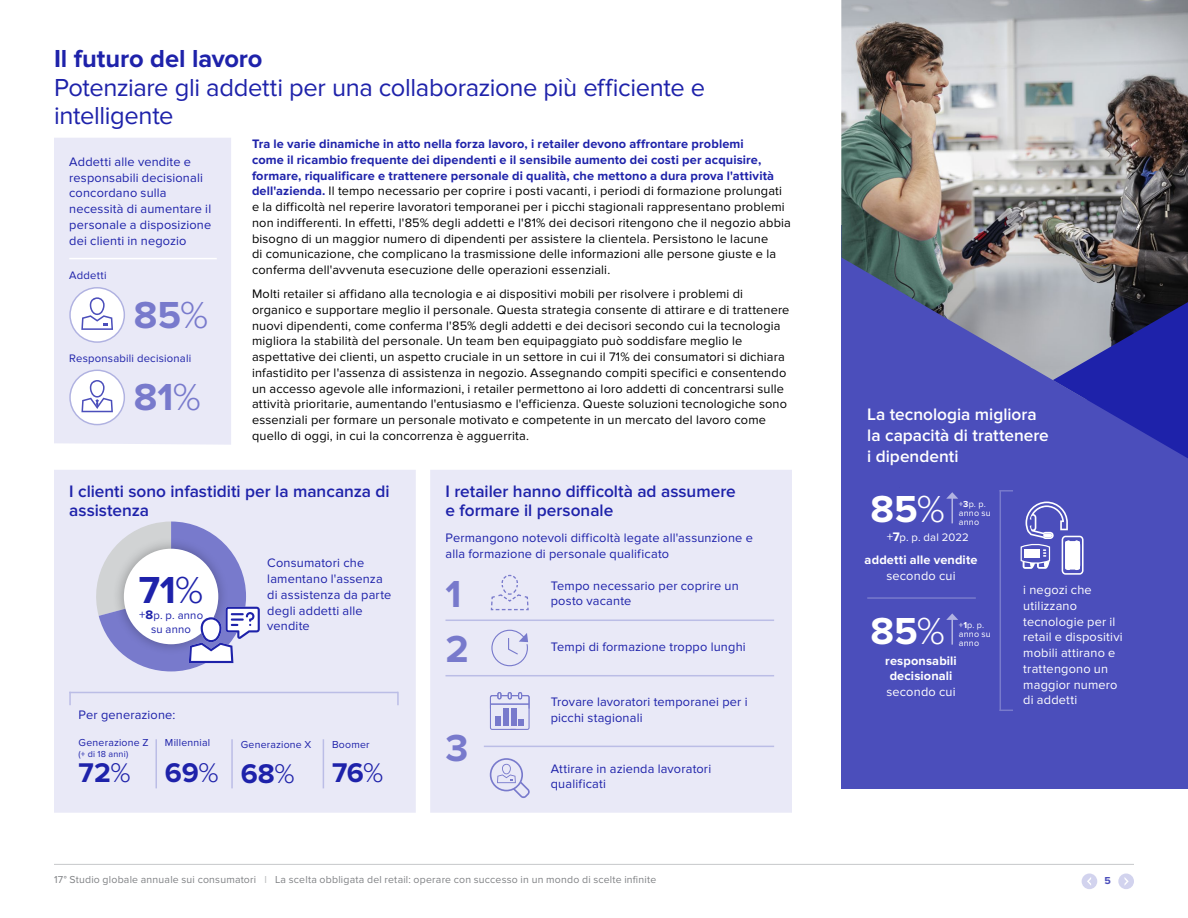
<style>
.page{position:relative;width:1188px;height:918px;background:#fff}
.page>*{position:absolute;margin:0;border:0;box-sizing:border-box;transform-origin:0 0}
.t1{font:700 39px "Proxima Nova";color:#787acc}
.t2{font:700 39px "Proxima Nova";color:#fff}
.t3{font:700 39px "Proxima Nova";color:#1e22aa}
.t4{font:700 28.05px "Proxima Nova";color:#1e22aa}
.t5{font:25.5px/28.5px "Proxima Nova";letter-spacing:-.015em;color:#1e22aa}
.t6{font:700 25.5px "Proxima Nova";letter-spacing:-.005em;color:#1e22aa}
.t7{font:600 17.25px/18.8px "Proxima Nova";color:#1e22aa}
.t8{font:600 17.25px/21px "Proxima Nova";color:#fff}
.t9{font:12.75px/15.8px "Proxima Nova";letter-spacing:.015em;color:#000}
.t10{font:12.75px/15.8px "Proxima Nova";letter-spacing:.015em;color:#1e22aa}
.t11{font:12.75px/15.8px "Proxima Nova";letter-spacing:.015em;color:#fff}
.t12{font:700 12.75px/15.8px "Proxima Nova";letter-spacing:.01em;color:#fff;text-align:center}
.t13{font:11.25px/13.5px "Proxima Nova";letter-spacing:.02em;color:#1e22aa;text-align:center}
.t14{font:11.25px "Proxima Nova";letter-spacing:.005em;color:#fff}
.t15{font:10.5px "Proxima Nova";letter-spacing:.02em;color:#808285}
.t16{font:10.5px "Proxima Nova";letter-spacing:.02em;color:#1e22aa}
.t17{font:700 10.5px "Proxima Nova";color:#4b4ebb}
.t18{font:9px/9px "Proxima Nova";letter-spacing:.025em;color:#fff}
.t19{font:9px "Proxima Nova";letter-spacing:.025em;color:#1e22aa}
.s1{font-weight:700;color:#1e22aa}
.s2{font-weight:300}
.s3{font-size:12.75px}
.s4{font-weight:700;font-size:12.75px}
.s5{font-weight:700}
.s6{color:#bcbec0}
</style>
<div class="page">
<div style="left:54px;top:470px;width:362px;height:343px;background:#e9e9f7"></div>
<hr style="left:54px;top:864px;width:1080px;height:1px;background:#c7c8ca">
<div style="left:1118px;top:874px;width:16px;height:15px;background:#d2d3ee;border-radius:50%"></div>
<svg style="left:1124px;top:877px;width:5px;height:9px"></svg>
<div style="left:1082px;top:874px;width:15px;height:15px;background:#d2d3ee;border-radius:50%"></div>
<svg style="left:1087px;top:877px;width:4px;height:8px"></svg>
<div style="left:841px;top:225px;width:347px;height:563px;background:#4b4ebb"></div>
<img style="left:841px;top:0;width:347px;height:367px">
<img style="left:1030px;top:367px;width:23px;height:13px">
<svg style="left:1053px;top:302px;width:135px;height:156px"></svg>
<hr style="left:69px;top:692px;width:329px;height:1px;background:#bbbde6">
<svg style="left:69px;top:693px;width:2px;height:12px"></svg>
<svg style="left:397px;top:692px;width:2px;height:13px"></svg>
<hr style="left:155px;top:739px;width:2px;height:49px;background:#bbbde6">
<hr style="left:231px;top:739px;width:2px;height:49px;background:#bbbde6">
<hr style="left:323px;top:739px;width:1px;height:49px;background:#bbbde6">
<div style="left:54px;top:138px;width:177px;height:307px;background:#e9e9f7"></div>
<div style="left:70px;top:288px;width:54px;height:54px;background:#fff;border-radius:50%"></div>
<div style="left:69px;top:287px;width:56px;height:56px;border:1px solid #b0b2e1;border-radius:50%"></div>
<svg style="left:81px;top:297px;width:32px;height:33px"></svg>
<div style="left:70px;top:370px;width:54px;height:55px;background:#fff;border-radius:50%"></div>
<div style="left:69px;top:370px;width:56px;height:55px;border:1px solid #b0b2e1;border-radius:50%"></div>
<svg style="left:81px;top:380px;width:32px;height:32px"></svg>
<hr style="left:69px;top:258px;width:148px;height:1px;background:#fff">
<div style="left:430px;top:470px;width:362px;height:343px;background:#e9e9f7"></div>
<hr style="left:446px;top:620px;width:328px;height:1px;background:#bbbde6">
<hr style="left:446px;top:675px;width:328px;height:1px;background:#bbbde6">
<hr style="left:484px;top:746px;width:290px;height:1px;background:#bbbde6">
<svg style="left:490px;top:692px;width:40px;height:38px"></svg>
<svg style="left:490px;top:574px;width:39px;height:93px"></svg>
<svg style="left:96px;top:522px;width:164px;height:149px"></svg>
<hr style="left:1000px;top:490px;width:1px;height:221px;background:#787acc">
<svg style="left:1001px;top:490px;width:12px;height:2px"></svg>
<svg style="left:1001px;top:710px;width:12px;height:1px"></svg>
<svg style="left:1020px;top:502px;width:64px;height:73px"></svg>
<hr style="left:867px;top:597px;width:109px;height:2px;background:#787acc">
<hr style="left:951px;top:498px;width:2px;height:25px;background:#b0b2e1">
<svg style="left:946px;top:492px;width:12px;height:7px"></svg>
<hr style="left:951px;top:619px;width:2px;height:26px;background:#b0b2e1">
<svg style="left:946px;top:613px;width:12px;height:7px"></svg>
<svg style="left:490px;top:758px;width:40px;height:40px"></svg>
<h3 class="t6" style="left:54px;top:44px;width:210px">Il futuro del lavoro</h3>
<h3 class="t5" style="left:54px;top:74px;width:653px">Potenziare gli addetti per una collaborazione più efficiente e intelligente</h3>
<p class="t9" style="left:252px;top:136px;width:540px"><span class="s1">Tra le varie dinamiche in atto nella forza lavoro, i retailer devono affrontare problemi<br>come il ricambio frequente dei dipendenti e il sensibile aumento dei costi per acquisire, formare, riqualificare e trattenere personale di qualità, che mettono a dura prova l'attività dell'azienda.</span> Il tempo necessario per coprire i posti vacanti, i periodi di formazione prolungati e la difficoltà nel reperire lavoratori temporanei per i picchi stagionali rappresentano problemi non indifferenti. In effetti, l'85% degli addetti e l'81% dei decisori ritengono che il negozio abbia bisogno di un maggior numero di dipendenti per assistere la clientela. Persistono le lacune<br>di comunicazione, che complicano la trasmissione delle informazioni alle persone giuste e la conferma dell'avvenuta esecuzione delle operazioni essenziali.</p>
<p class="t9" style="left:252px;top:286px;width:539px">Molti retailer si affidano alla tecnologia e ai dispositivi mobili per risolvere i problemi di organico e supportare meglio il personale. Questa strategia consente di attirare e di trattenere nuovi dipendenti, come conferma l'85% degli addetti e dei decisori secondo cui la tecnologia migliora la stabilità del personale. Un team ben equipaggiato può soddisfare meglio le aspettative dei clienti, un aspetto cruciale in un settore in cui il 71% dei consumatori si dichiara infastidito per l'assenza di assistenza in negozio. Assegnando compiti specifici e consentendo un accesso agevole alle informazioni, i retailer permettono ai loro addetti di concentrarsi sulle attività prioritarie, aumentando l'entusiasmo e l'efficienza. Queste soluzioni tecnologiche sono essenziali per formare un personale motivato e competente in un mercato del lavoro come quello di oggi, in cui la concorrenza è agguerrita.</p>
<p class="t10" style="left:69px;top:154px;width:144px">Addetti alle vendite e responsabili decisionali concordano sulla necessità di aumentare il personale a disposizione dei clienti in negozio</p>
<p class="t13" style="left:69px;top:269px;width:39px">Addetti</p>
<h1 class="t1" style="left:134px;top:292px;width:76px">85<span class="s2">%</span></h1>
<p class="t13" style="left:69px;top:351px;width:124px">Responsabili decisionali</p>
<h1 class="t1" style="left:134px;top:375px;width:69px">81<span class="s2">%</span></h1>
<h3 class="t7" style="left:69px;top:482px;width:322px">I clienti sono infastiditi per la mancanza di assistenza</h3>
<h1 class="t3" style="left:139px;top:568px;width:66px">71<span class="s2">%</span></h1>
<p class="t13" style="left:139px;top:609px;width:66px"><span class="s3">+</span><span class="s4">8</span>p. p. anno su anno</p>
<p class="t10" style="left:267px;top:555px;width:126px">Consumatori che lamentano l'assenza di assistenza da parte degli addetti alle vendite</p>
<p class="t10" style="left:79px;top:707px;width:98px">Per generazione:</p>
<p class="t16" style="left:79px;top:737px;width:71px">Generazione Z</p>
<p class="t19" style="left:79px;top:749px;width:51px">(+ di 18 anni)</p>
<h2 class="t4" style="left:79px;top:757px;width:54px">72<span class="s2">%</span></h2>
<p class="t16" style="left:165px;top:737px;width:47px">Millennial</p>
<h2 class="t4" style="left:165px;top:757px;width:55px">69<span class="s2">%</span></h2>
<p class="t16" style="left:241px;top:738px;width:72px">Generazione X</p>
<h2 class="t4" style="left:241px;top:758px;width:56px">68<span class="s2">%</span></h2>
<p class="t16" style="left:332px;top:738px;width:39px">Boomer</p>
<h2 class="t4" style="left:332px;top:756px;width:53px">76<span class="s2">%</span></h2>
<h3 class="t7" style="left:446px;top:482px;width:292px">I retailer hanno difficoltà ad assumere e formare il personale</h3>
<p class="t10" style="left:446px;top:530px;width:309px">Permangono notevoli difficoltà legate all'assunzione e alla formazione di personale qualificato</p>
<h1 class="t1" style="left:446px;top:571px;width:18px">1</h1>
<p class="t10" style="left:551px;top:578px;width:189px">Tempo necessario per coprire un posto vacante</p>
<h1 class="t1" style="left:446px;top:627px;width:25px">2</h1>
<p class="t10" style="left:551px;top:639px;width:196px">Tempi di formazione troppo lunghi</p>
<h1 class="t1" style="left:446px;top:725px;width:24px">3</h1>
<p class="t10" style="left:551px;top:694px;width:198px">Trovare lavoratori temporanei per i picchi stagionali</p>
<p class="t10" style="left:551px;top:761px;width:162px">Attirare in azienda lavoratori qualificati</p>
<h3 class="t8" style="left:867px;top:405px;width:183px">La tecnologia migliora la capacità di trattenere i dipendenti</h3>
<h1 class="t2" style="left:871px;top:487px;width:76px">85<span class="s2">%</span></h1>
<p class="t18" style="left:959px;top:499px;width:34px">+<span class="s5">3</span>p. p. anno su anno</p>
<p class="t14" style="left:887px;top:531px;width:83px"><span class="s3">+</span><span class="s4">7</span>p. p. dal 2022</p>
<p class="t12" style="left:865px;top:552px;width:114px">addetti alle vendite</p>
<p class="t11" style="left:887px;top:568px;width:71px">secondo cui</p>
<h1 class="t2" style="left:871px;top:608px;width:76px">85<span class="s2">%</span></h1>
<p class="t18" style="left:959px;top:620px;width:34px">+<span class="s5">1</span>p. p. anno su anno</p>
<p class="t12" style="left:885px;top:653px;width:73px">responsabili decisionali</p>
<p class="t11" style="left:887px;top:684px;width:71px">secondo cui</p>
<p class="t11" style="left:1023px;top:582px;width:101px">i negozi che utilizzano tecnologie per il retail e dispositivi mobili attirano e trattengono un maggior numero di addetti</p>
<p class="t15" style="left:54px;top:873px;width:604px">17° Studio globale annuale sui consumatori <span class="s6">I</span> La scelta obbligata del retail: operare con successo in un mondo di scelte infinite</p>
<p class="t17" style="left:1105px;top:875px;width:8px">5</p>
</div>
